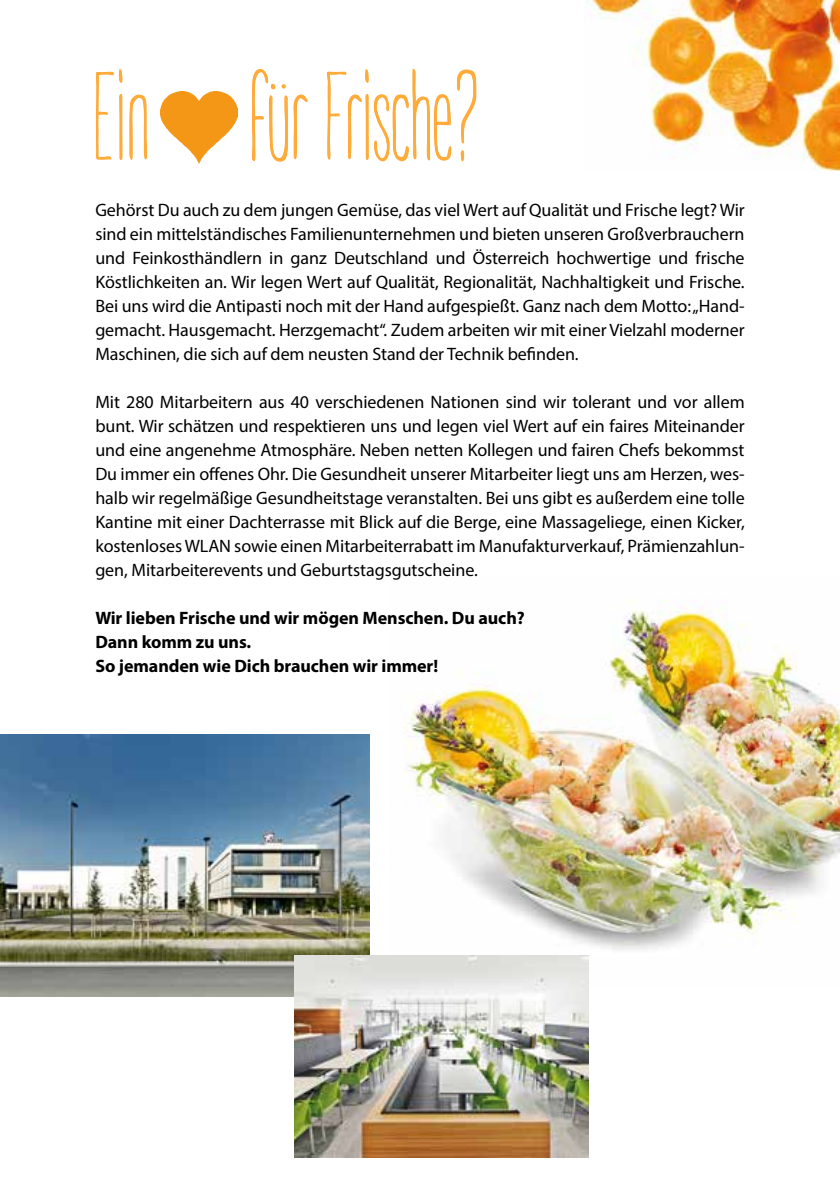
<style>
.page{position:relative;width:840px;height:1191px;background:#fff}
.page>*{position:absolute;margin:0;border:0;box-sizing:border-box;transform-origin:0 0}
.t1{font:120px "ADAYWITHOUTSUN";color:#feab39}
.t2{font:18px/24px "Myriad Pro";letter-spacing:-.005em;color:#000;text-align:justify}
.t3{font:700 18px/24px "Myriad Pro";letter-spacing:-.005em;color:#000}
</style>
<div class="page">
<img style="left:404px;top:600px;width:435px;height:388px">
<img style="left:587px;top:0;width:252px;height:170px">
<img style="left:161px;top:91px;width:76px;height:72px">
<img style="left:0;top:734px;width:369px;height:262px">
<img style="left:295px;top:955px;width:293px;height:202px">
<h1 class="t1" style="left:92px;top:47px;width:388px">Ein für Frische?</h1>
<p class="t2" style="left:95px;top:198px;width:650px">Gehörst Du auch zu dem jungen Gemüse, das viel Wert auf Qualität und Frische legt? Wir sind ein mittelständisches Familienunternehmen und bieten unseren Großverbrauchern und Feinkosthändlern in ganz Deutschland und Österreich hochwertige und frische Köstlichkeiten an. Wir legen Wert auf Qualität, Regionalität, Nachhaltigkeit und Frische.<br>Bei uns wird die Antipasti noch mit der Hand aufgespießt. Ganz nach dem Motto: „Hand&shy;gemacht. Hausgemacht. Herzgemacht“. Zudem arbeiten wir mit einer Vielzahl moderner Maschinen, die sich auf dem neusten Stand der Technik befinden.</p>
<p class="t2" style="left:95px;top:390px;width:650px">Mit 280 Mitarbeitern aus 40 verschiedenen Nationen sind wir tolerant und vor allem bunt. Wir schätzen und respektieren uns und legen viel Wert auf ein faires Miteinander und eine angenehme Atmosphäre. Neben netten Kollegen und fairen Chefs bekommst Du immer ein offenes Ohr. Die Gesundheit unserer Mitarbeiter liegt uns am Herzen, wes&shy;halb wir regelmäßige Gesundheitstage veranstalten. Bei uns gibt es außerdem eine tolle Kantine mit einer Dachterrasse mit Blick auf die Berge, eine Massageliege, einen Kicker, kostenloses WLAN sowie einen Mitarbeiterrabatt im Manufakturverkauf, Prämienzahlun&shy;gen, Mitarbeiterevents und Geburtstagsgutscheine.</p>
<p class="t3" style="left:95px;top:605px;width:431px">Wir lieben Frische und wir mögen Menschen. Du auch?<br>Dann komm zu uns.<br>So jemanden wie Dich brauchen wir immer!</p>
</div>
